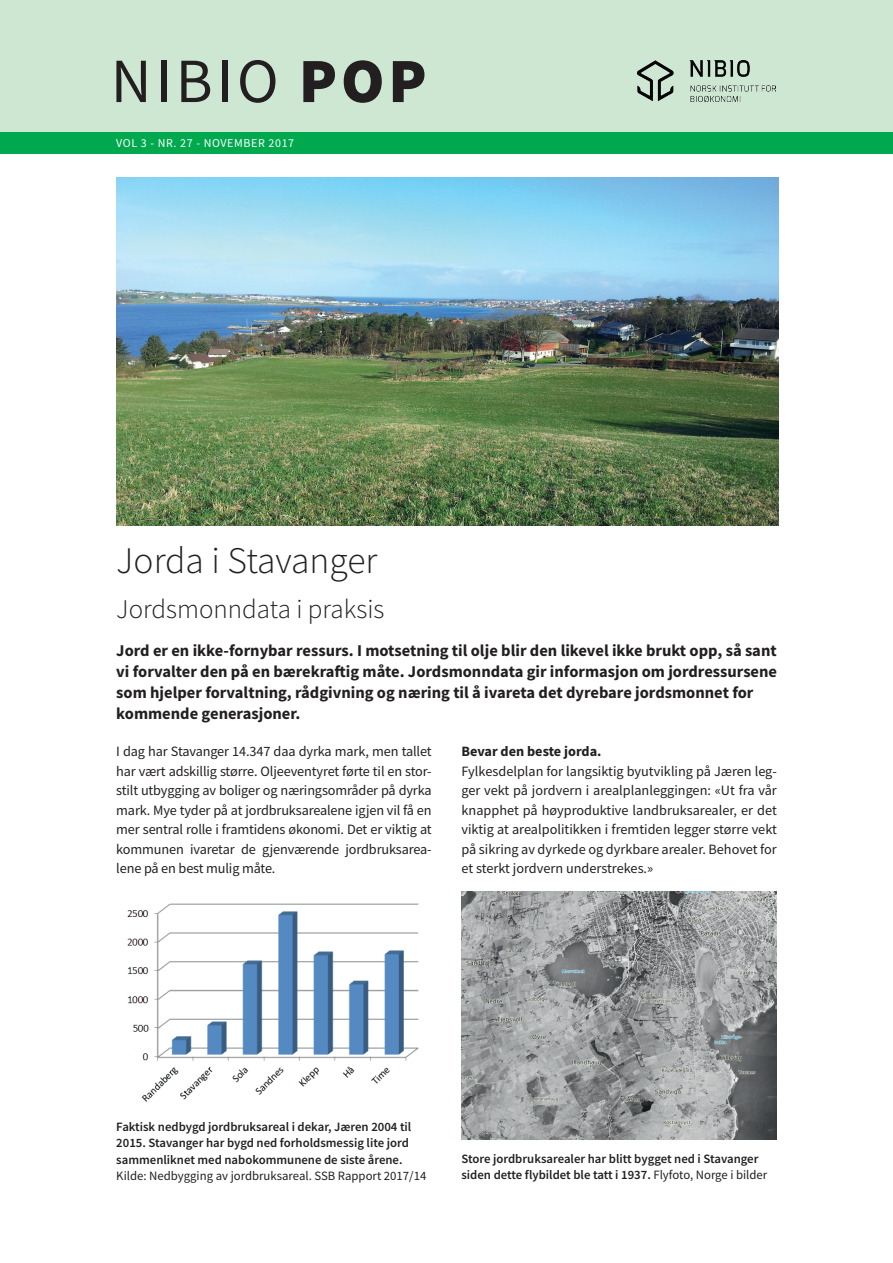
<style>
.page{position:relative;width:893px;height:1263px;background:#fff}
.page>*{position:absolute;margin:0;border:0;box-sizing:border-box;transform-origin:0 0}
.t1{font:63px "Source Sans Pro";letter-spacing:.06em;color:#231f20}
.t2{font:300 37.5px "Source Sans Pro";color:#231f20}
.t3{font:300 27px "Source Sans Pro";color:#231f20}
.t4{font:700 16.5px/21px "Source Sans Pro";color:#231f20}
.t5{font:14.25px/19.5px "Source Sans Pro";letter-spacing:-.01em;color:#231f20;text-align:justify}
.t6{font:700 14.25px "Source Sans Pro";color:#231f20}
.t7{font:600 12.75px/16.5px "Source Sans Pro";color:#231f20}
.t8{font:12.75px "Source Sans Pro";color:#231f20}
.t9{font:12px "Source Sans Pro";letter-spacing:.05em;color:#fff}
.s1{font-weight:900}
.s2{font-weight:400}
</style>
<div class="page">
<div style="left:0;top:0;width:893px;height:143px;background:#cee7d3"></div>
<div style="left:0;top:132px;width:893px;height:22px;background:#00a84e"></div>
<img style="left:637px;top:61px;width:139px;height:40px">
<img style="left:461px;top:892px;width:316px;height:248px">
<img style="left:127px;top:903px;width:292px;height:199px">
<img style="left:116px;top:177px;width:663px;height:348px">
<h1 class="t1" style="left:111px;top:41px;width:317px">NIBIO <span class="s1">POP</span></h1>
<p class="t9" style="left:116px;top:136px;width:179px">VOL 3 - NR. 27 - NOVEMBER 2017</p>
<h2 class="t2" style="left:116px;top:538px;width:263px">Jorda i Stavanger</h2>
<h3 class="t3" style="left:116px;top:592px;width:270px">Jordsmonndata i praksis</h3>
<p class="t4" style="left:116px;top:639px;width:662px">Jord er en ikke-fornybar ressurs. I motsetning til olje blir den likevel ikke brukt opp, så sant vi forvalter den på en bærekraftig måte. Jordsmonndata gir informasjon om jordressursene som hjelper forvaltning, rådgivning og næring til å ivareta det dyrebare jordsmonnet for kommende generasjoner.</p>
<p class="t5" style="left:116px;top:741px;width:317px">I dag har Stavanger 14.347 daa dyrka mark, men tallet har vært adskillig større. Oljeeventyret førte til en stor&shy;stilt utbygging av boliger og næringsområder på dyrka mark. Mye tyder på at jordbruksarealene igjen vil få en mer sentral rolle i framtidens økonomi. Det er viktig at kommunen ivaretar de gjenværende jordbruksarea&shy;lene på en best mulig måte.</p>
<p class="t6" style="left:461px;top:742px;width:142px">Bevar den beste jorda.</p>
<p class="t5" style="left:461px;top:761px;width:317px">Fylkesdelplan for langsiktig byutvikling på Jæren leg&shy;ger vekt på jordvern i arealplanleggingen: «Ut fra vår knapphet på høyproduktive landbruksarealer, er det viktig at arealpolitikken i fremtiden legger større vekt på sikring av dyrkede og dyrkbare arealer. Behovet for et sterkt jordvern understrekes.»</p>
<p class="t7" style="left:116px;top:1118px;width:297px">Faktisk nedbygd jordbruksareal i dekar, Jæren 2004 til<br>2015. Stavanger har bygd ned forholdsmessig lite jord sammenliknet med nabokommunene de siste årene.</p>
<p class="t8" style="left:116px;top:1168px;width:312px">Kilde: Nedbygging av jordbruksareal. SSB Rapport 2017/14</p>
<p class="t7" style="left:461px;top:1150px;width:307px">Store jordbruksarealer har blitt bygget ned i Stavanger siden dette flybildet ble tatt i 1937. <span class="s2">Flyfoto, Norge i bilder</span></p>
</div>
